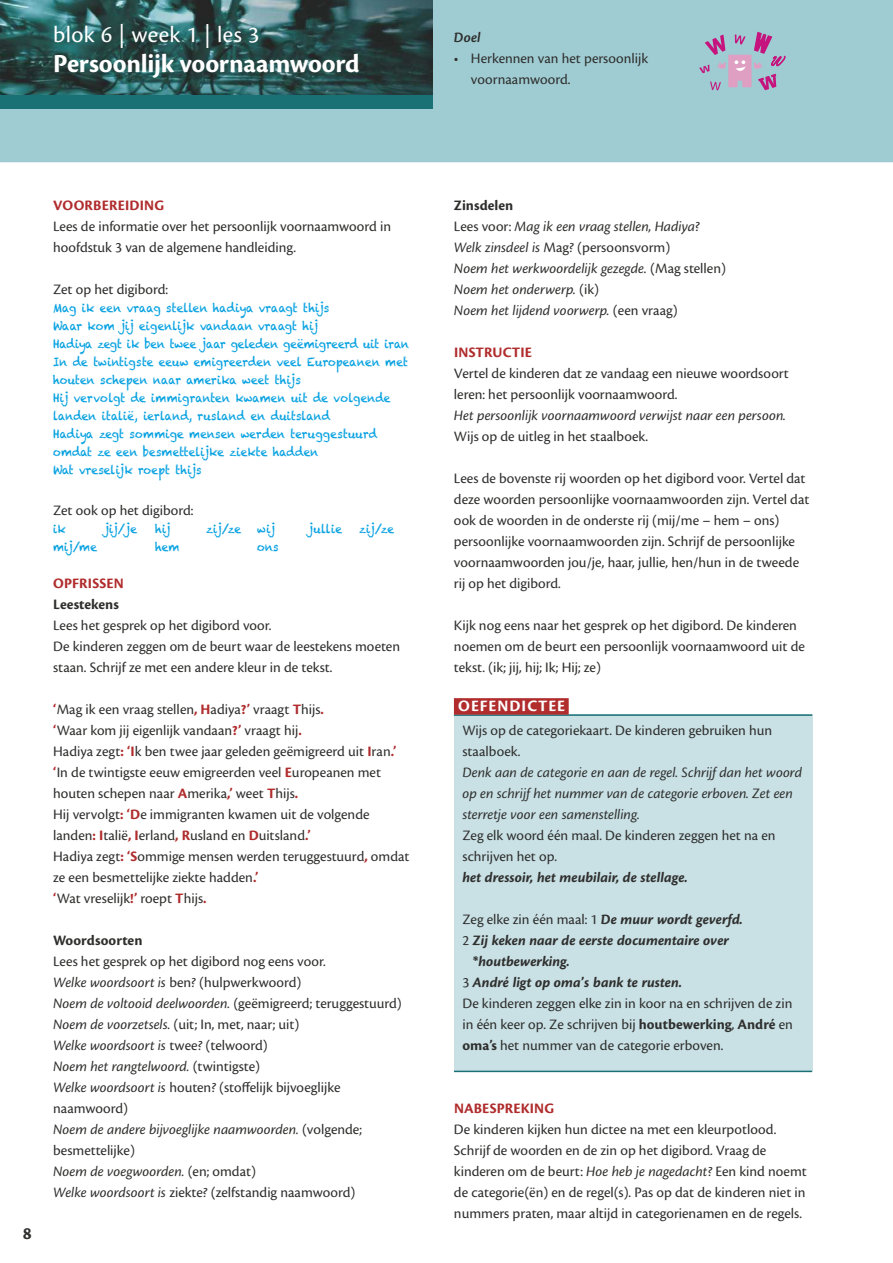
<style>
.page{position:relative;width:893px;height:1263px;background:#fff}
.page>*{position:absolute;margin:0;border:0;box-sizing:border-box;transform-origin:0 0}
.t1{font:700 27px "Cronos Pro";letter-spacing:-.01em;color:#fff}
.t2{font:24px "Cronos Pro";letter-spacing:.02em;color:#fff}
.t3{font:700 18px "Cronos Pro";color:#2f2f2e}
.t4{font:700 16.5px "Cronos Pro";letter-spacing:.06em;color:#fff}
.t5{font:15px/21px "Cronos Pro";color:#2f2f2e}
.t6{font:italic 15px/21px "Cronos Pro";color:#2f2f2e}
.t7{font:italic 700 15px "Cronos Pro";color:#2f2f2e}
.t8{font:700 15px "Cronos Pro";letter-spacing:.01em;color:#b02c2d}
.t9{font:700 15px "Cronos Pro";letter-spacing:.005em;color:#2f2f2e}
.t10{font:italic 600 15px "Cronos Pro";color:#2f2f2e}
.t11{font:12px/18px "Chalkduster";color:#009fe0;scale:.9 1}
.s1{font-weight:700;color:#b02c2d}
.s2{font-style:italic}
.s3{font-weight:700;font-style:normal}
.s4{font-style:normal}
.s5{font-weight:700;font-style:italic}
.s6{font-weight:400;font-style:normal}
.s7{font-weight:700}
</style>
<div class="page">
<div style="left:0;top:0;width:893px;height:165px;background:#9fccd2"></div>
<div style="left:0;top:93px;width:433px;height:15px;background:#1a7175"></div>
<img style="left:0;top:0;width:433px;height:95px">
<div style="left:0;top:162px;width:893px;height:6px;background:#fff"></div>
<svg style="left:699px;top:32px;width:86px;height:58px"></svg>
<div style="left:454px;top:715px;width:358px;height:356px;background:#c9e1e5"></div>
<hr style="left:454px;top:714px;width:358px;height:2px;background:#1a7175">
<hr style="left:454px;top:1071px;width:358px;height:1px;background:#1a7175">
<div style="left:454px;top:698px;width:115px;height:17px;background:#b02c2d"></div>
<h2 class="t2" style="left:53px;top:21px;width:208px">blok 6 | week 1 | les 3</h2>
<h1 class="t1" style="left:53px;top:48px;width:308px">Persoonlijk voornaamwoord</h1>
<p class="t10" style="left:454px;top:29px;width:28px">Doel</p>
<p class="t5" style="left:471px;top:48px;width:179px;text-indent:-17px">• Herkennen van het persoonlijk voornaamwoord.</p>
<p class="t3" style="left:23px;top:1223px;width:10px">8</p>
<p class="t8" style="left:53px;top:197px;width:112px">VOORBEREIDING</p>
<p class="t5" style="left:53px;top:216px;width:340px">Lees de informatie over het persoonlijk voornaamwoord in hoofdstuk 3 van de algemene handleiding.</p>
<p class="t5" style="left:53px;top:279px;width:116px">Zet op het digibord:</p>
<p class="t11" style="left:53px;top:299px;width:397px">Mag ik een vraag stellen hadiya vraagt thijs<br>Waar kom jij eigenlijk vandaan vraagt hij<br>Hadiya zegt ik ben twee jaar geleden geëmigreerd uit iran In de twintigste eeuw emigreerden veel Europeanen met houten schepen naar amerika weet thijs<br>Hij vervolgt de immigranten kwamen uit de volgende landen italië, ierland, rusland en duitsland<br>Hadiya zegt sommige mensen werden teruggestuurd omdat ze een besmettelijke ziekte hadden<br>Wat vreselijk roept thijs</p>
<p class="t5" style="left:53px;top:500px;width:142px">Zet ook op het digibord:</p>
<p class="t11" style="left:53px;top:520px;width:16px">ik</p>
<p class="t11" style="left:104px;top:520px;width:38px">jij/je</p>
<p class="t11" style="left:155px;top:520px;width:19px">hij</p>
<p class="t11" style="left:206px;top:520px;width:40px">zij/ze</p>
<p class="t11" style="left:257px;top:520px;width:21px">wij</p>
<p class="t11" style="left:308px;top:520px;width:39px">jullie</p>
<p class="t11" style="left:359px;top:520px;width:40px">zij/ze</p>
<p class="t11" style="left:53px;top:538px;width:50px">mij/me</p>
<p class="t11" style="left:155px;top:538px;width:29px">hem</p>
<p class="t11" style="left:257px;top:538px;width:25px">ons</p>
<p class="t8" style="left:53px;top:575px;width:72px">OPFRISSEN</p>
<p class="t9" style="left:53px;top:596px;width:67px">Leestekens</p>
<p class="t5" style="left:53px;top:615px;width:348px">Lees het gesprek op het digibord voor.<br>De kinderen zeggen om de beurt waar de leestekens moeten staan. Schrijf ze met een andere kleur in de tekst.</p>
<p class="t5" style="left:53px;top:699px;width:358px"><span class="s1">‘</span>Mag ik een vraag stellen<span class="s1">, H</span>adiya<span class="s1">?’</span> vraagt <span class="s1">T</span>hijs<span class="s1">.<br>‘</span>Waar kom jij eigenlijk vandaan<span class="s1">?’</span> vraagt hij<span class="s1">.<br></span>Hadiya zegt<span class="s1">: ‘I</span>k ben twee jaar geleden geëmigreerd uit <span class="s1">I</span>ran<span class="s1">.’ ‘</span>In de twintigste eeuw emigreerden veel <span class="s1">E</span>uropeanen met houten schepen naar <span class="s1">A</span>merika<span class="s1">,’</span> weet <span class="s1">T</span>hijs<span class="s1">.<br></span>Hij vervolgt<span class="s1">: ‘D</span>e immigranten kwamen uit de volgende landen<span class="s1">: I</span>talië<span class="s1">, I</span>erland<span class="s1">, R</span>usland en <span class="s1">D</span>uitsland<span class="s1">.’<br></span>Hadiya zegt<span class="s1">: ‘S</span>ommige mensen werden teruggestuurd<span class="s1">,</span> omdat ze een besmettelijke ziekte hadden<span class="s1">.’<br>‘</span>Wat vreselijk<span class="s1">!’</span> roept <span class="s1">T</span>hijs<span class="s1">.</span></p>
<p class="t9" style="left:53px;top:932px;width:91px">Woordsoorten</p>
<p class="t5" style="left:53px;top:951px;width:350px">Lees het gesprek op het digibord nog eens voor.<br><span class="s2">Welke woordsoort is</span> ben<span class="s2">?</span> (hulpwerkwoord)<br><span class="s2">Noem de voltooid deelwoorden.</span> (geëmigreerd; teruggestuurd)<br><span class="s2">Noem de voorzetsels.</span> (uit; In, met, naar; uit)<br><span class="s2">Welke woordsoort is</span> twee<span class="s2">?</span> (telwoord)<br><span class="s2">Noem het rangtelwoord.</span> (twintigste)<br><span class="s2">Welke woordsoort is</span> houten<span class="s2">?</span> (stoffelijk bijvoeglijke naamwoord)<br><span class="s2">Noem de andere bijvoeglijke naamwoorden.</span> (volgende; besmettelijke)<br><span class="s2">Noem de voegwoorden.</span> (en; omdat)<br><span class="s2">Welke woordsoort is</span> ziekte<span class="s2">?</span> (zelfstandig naamwoord)</p>
<p class="t6" style="left:454px;top:195px;width:274px"><span class="s3">Zinsdelen<br></span><span class="s4">Lees voor:</span> Mag ik een vraag stellen, Hadiya?<br>Welk zinsdeel is <span class="s4">Mag</span>? <span class="s4">(persoonsvorm)<br></span>Noem het werkwoordelijk gezegde. <span class="s4">(Mag stellen)<br></span>Noem het onderwerp. <span class="s4">(ik)<br></span>Noem het lijdend voorwerp. <span class="s4">(een vraag)</span></p>
<p class="t8" style="left:454px;top:344px;width:80px">INSTRUCTIE</p>
<p class="t5" style="left:454px;top:363px;width:337px">Vertel de kinderen dat ze vandaag een nieuwe woordsoort leren: het persoonlijk voornaamwoord.</p>
<p class="t6" style="left:454px;top:405px;width:333px">Het persoonlijk voornaamwoord verwijst naar een persoon.</p>
<p class="t5" style="left:454px;top:426px;width:196px">Wijs op de uitleg in het staalboek.</p>
<p class="t5" style="left:454px;top:468px;width:357px">Lees de bovenste rij woorden op het digibord voor. Vertel dat deze woorden persoonlijke voornaamwoorden zijn. Vertel dat ook de woorden in de onderste rij (mij/me – hem – ons) persoonlijke voornaamwoorden zijn. Schrijf de persoonlijke voornaamwoorden jou/je, haar, jullie, hen/hun in de tweede rij op het digibord.</p>
<p class="t5" style="left:454px;top:615px;width:352px">Kijk nog eens naar het gesprek op het digibord. De kinderen noemen om de beurt een persoonlijk voornaamwoord uit de tekst. (ik; jij, hij; Ik; Hij; ze)</p>
<p class="t4" style="left:458px;top:697px;width:108px">OEFENDICTEE</p>
<p class="t5" style="left:462px;top:720px;width:311px">Wijs op de categoriekaart. De kinderen gebruiken hun staalboek.</p>
<p class="t6" style="left:462px;top:762px;width:341px">Denk aan de categorie en aan de regel. Schrijf dan het woord op en schrijf het nummer van de categorie erboven. Zet een sterretje voor een samenstelling.</p>
<p class="t5" style="left:462px;top:825px;width:315px">Zeg elk woord één maal. De kinderen zeggen het na en schrijven het op.</p>
<p class="t7" style="left:462px;top:869px;width:227px">het dressoir, het meubilair, de stellage.</p>
<p class="t5" style="left:462px;top:909px;width:282px">Zeg elke zin één maal: 1 <span class="s5">De muur wordt geverfd.</span></p>
<p class="t7" style="left:462px;top:932px;width:268px"><span class="s6">2</span> Zij keken naar de eerste documentaire over</p>
<p class="t7" style="left:473px;top:953px;width:99px">*houtbewerking.</p>
<p class="t7" style="left:462px;top:974px;width:221px"><span class="s6">3</span> André ligt op oma<span class="s4">’</span>s bank te rusten.</p>
<p class="t5" style="left:462px;top:993px;width:331px">De kinderen zeggen elke zin in koor na en schrijven de zin</p>
<p class="t5" style="left:462px;top:1014px;width:332px">in één keer op. Ze schrijven bij <span class="s7">houtbewerking</span>, <span class="s7">André</span> en</p>
<p class="t5" style="left:462px;top:1035px;width:262px"><span class="s7">oma’s</span> het nummer van de categorie erboven.</p>
<p class="t8" style="left:454px;top:1100px;width:102px">NABESPREKING</p>
<p class="t5" style="left:454px;top:1119px;width:354px">De kinderen kijken hun dictee na met een kleurpotlood.<br>Schrijf de woorden en de zin op het digibord. Vraag de kinderen om de beurt: <span class="s2">Hoe heb je nagedacht?</span> Een kind noemt de categorie(ën) en de regel(s). Pas op dat de kinderen niet in nummers praten, maar altijd in categorienamen en de regels.</p>
</div>
